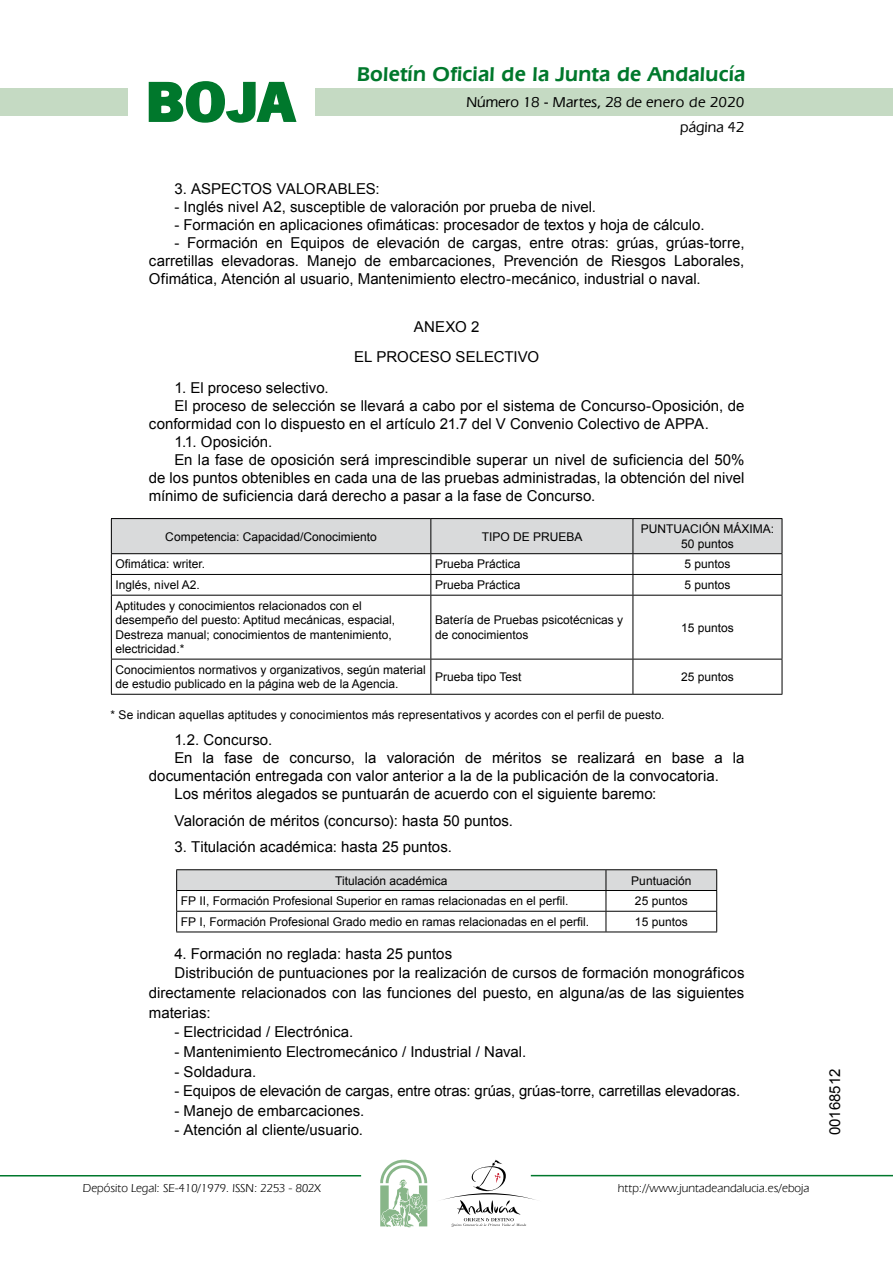
<style>
.page{position:relative;width:893px;height:1263px;background:#fff}
.page>*{position:absolute;margin:0;border:0;box-sizing:border-box;transform-origin:0 0}
.t1{font:700 57.75px "News Got T";color:#00782c;scale:1.14 1}
.t2{font:600 21px "Eras IT Cby BT";letter-spacing:.01em;color:#00782c}
.t3{font:15px/18px "Arial";color:#000;text-align:justify}
.t4{font:500 15px/24.5px "Eras IT Cby BT";color:#000;text-align:right}
.t5{font:12px/14.4px "Arial";color:#000}
.t6{font:12px "Eras IT Cby BT";color:#000}
</style>
<div class="page">
<div style="left:315px;top:88px;width:577px;height:28px;background:#c5dac3"></div>
<div style="left:0;top:88px;width:128px;height:28px;background:#c5dac3"></div>
<hr style="left:0;top:1175px;width:361px;height:2px;background:#00782c">
<hr style="left:531px;top:1175px;width:361px;height:1px;background:#00782c">
<svg style="left:148px;top:81px;width:149px;height:42px"></svg>
<svg style="left:380px;top:1159px;width:47px;height:68px"></svg>
<svg style="left:442px;top:1160px;width:100px;height:67px"></svg>
<hr style="left:111px;top:518px;width:320px;height:1px;background:#000">
<hr style="left:431px;top:518px;width:202px;height:1px;background:#000">
<hr style="left:633px;top:518px;width:149px;height:1px;background:#000">
<svg style="left:111px;top:519px;width:671px;height:76px"></svg>
<hr style="left:111px;top:595px;width:320px;height:1px;background:#000">
<hr style="left:111px;top:596px;width:1px;height:63px;background:#000">
<hr style="left:431px;top:595px;width:202px;height:1px;background:#000">
<hr style="left:430px;top:596px;width:1px;height:63px;background:#000">
<hr style="left:633px;top:595px;width:149px;height:1px;background:#000">
<hr style="left:632px;top:596px;width:1px;height:63px;background:#000">
<hr style="left:781px;top:596px;width:1px;height:63px;background:#000">
<hr style="left:111px;top:659px;width:320px;height:1px;background:#000">
<hr style="left:111px;top:659px;width:1px;height:35px;background:#000">
<hr style="left:431px;top:659px;width:202px;height:1px;background:#000">
<hr style="left:430px;top:659px;width:1px;height:35px;background:#000">
<hr style="left:633px;top:659px;width:149px;height:1px;background:#000">
<hr style="left:632px;top:659px;width:1px;height:35px;background:#000">
<hr style="left:781px;top:659px;width:1px;height:35px;background:#000">
<hr style="left:111px;top:694px;width:320px;height:1px;background:#000">
<hr style="left:431px;top:694px;width:202px;height:1px;background:#000">
<hr style="left:633px;top:694px;width:149px;height:1px;background:#000">
<hr style="left:176px;top:869px;width:430px;height:1px;background:#000">
<hr style="left:606px;top:869px;width:111px;height:1px;background:#000">
<svg style="left:176px;top:870px;width:541px;height:62px"></svg>
<hr style="left:176px;top:932px;width:430px;height:1px;background:#000">
<hr style="left:606px;top:932px;width:111px;height:1px;background:#000">
<h1 class="t1" style="left:145px;top:68px;width:133px">BOJA</h1>
<h2 class="t2" style="left:357px;top:62px;width:390px">Boletín Oficial de la Junta de Andalucía</h2>
<p class="t4" style="left:466px;top:90px;width:279px">Número 18 - Martes, 28 de enero de 2020 página 42</p>
<p class="t3" style="left:174px;top:180px;width:207px">3. ASPECTOS VALORABLES:</p>
<p class="t3" style="left:174px;top:198px;width:423px">- Inglés nivel A2, susceptible de valoración por prueba de nivel.</p>
<p class="t3" style="left:174px;top:216px;width:531px">- Formación en aplicaciones ofimáticas: procesador de textos y hoja de cálculo.</p>
<p class="t3" style="left:149px;top:234px;width:597px;text-indent:26px">- Formación en Equipos de elevación de cargas, entre otras: grúas, grúas-torre, carretillas elevadoras. Manejo de embarcaciones, Prevención de Riesgos Laborales, Ofimática, Atención al usuario, Mantenimiento electro-mecánico, industrial o naval.</p>
<p class="t3" style="left:354px;top:311px;width:187px;line-height:30.8px;text-align:center">ANEXO 2<br>EL PROCESO SELECTIVO</p>
<p class="t3" style="left:174px;top:379px;width:156px">1. El proceso selectivo.</p>
<p class="t3" style="left:174px;top:397px;width:571px">El proceso de selección se llevará a cabo por el sistema de Concurso-Oposición, de</p>
<p class="t3" style="left:149px;top:415px;width:561px">conformidad con lo dispuesto en el artículo 21.7 del V Convenio Colectivo de APPA.</p>
<p class="t3" style="left:174px;top:433px;width:99px">1.1. Oposición.</p>
<p class="t3" style="left:174px;top:451px;width:571px">En la fase de oposición será imprescindible superar un nivel de suficiencia del 50%</p>
<p class="t3" style="left:149px;top:469px;width:597px">de los puntos obtenibles en cada una de las pruebas administradas, la obtención del nivel</p>
<p class="t3" style="left:149px;top:487px;width:448px">mínimo de suficiencia dará derecho a pasar a la fase de Concurso.</p>
<p class="t5" style="left:165px;top:529px;width:213px">Competencia: Capacidad/Conocimiento</p>
<p class="t5" style="left:482px;top:529px;width:102px">TIPO DE PRUEBA</p>
<p class="t5" style="left:640px;top:522px;width:135px;text-align:center">PUNTUACIÓN MÁXIMA:<br>50 puntos</p>
<p class="t5" style="left:116px;top:557px;width:91px">Ofimática: writer.</p>
<p class="t5" style="left:435px;top:557px;width:87px">Prueba Práctica</p>
<p class="t5" style="left:684px;top:557px;width:48px">5 puntos</p>
<p class="t5" style="left:116px;top:578px;width:86px">Inglés, nivel A2.</p>
<p class="t5" style="left:435px;top:578px;width:87px">Prueba Práctica</p>
<p class="t5" style="left:684px;top:578px;width:48px">5 puntos</p>
<p class="t5" style="left:116px;top:599px;width:281px">Aptitudes y conocimientos relacionados con el desempeño del puesto: Aptitud mecánicas, espacial, Destreza manual; conocimientos de mantenimiento, electricidad.*</p>
<p class="t5" style="left:435px;top:613px;width:190px">Batería de Pruebas psicotécnicas y de conocimientos</p>
<p class="t5" style="left:681px;top:620px;width:54px">15 puntos</p>
<p class="t5" style="left:116px;top:663px;width:312px">Conocimientos normativos y organizativos, según material de estudio publicado en la página web de la Agencia.</p>
<p class="t5" style="left:435px;top:670px;width:88px">Prueba tipo Test</p>
<p class="t5" style="left:681px;top:670px;width:54px">25 puntos</p>
<p class="t5" style="left:111px;top:708px;width:555px">* Se indican aquellas aptitudes y conocimientos más representativos y acordes con el perfil de puesto.</p>
<p class="t3" style="left:174px;top:731px;width:99px">1.2. Concurso.</p>
<p class="t3" style="left:174px;top:749px;width:571px">En la fase de concurso, la valoración de méritos se realizará en base a la</p>
<p class="t3" style="left:149px;top:767px;width:571px">documentación entregada con valor anterior a la de la publicación de la convocatoria.</p>
<p class="t3" style="left:174px;top:785px;width:483px">Los méritos alegados se puntuarán de acuerdo con el siguiente baremo:</p>
<p class="t3" style="left:174px;top:812px;width:340px">Valoración de méritos (concurso): hasta 50 puntos.</p>
<p class="t3" style="left:174px;top:838px;width:279px">3. Titulación académica: hasta 25 puntos.</p>
<p class="t5" style="left:335px;top:873px;width:114px">Titulación académica</p>
<p class="t5" style="left:631px;top:873px;width:62px">Puntuación</p>
<p class="t5" style="left:181px;top:894px;width:389px">FP II, Formación Profesional Superior en ramas relacionadas en el perfil.</p>
<p class="t5" style="left:635px;top:894px;width:54px">25 puntos</p>
<p class="t5" style="left:181px;top:915px;width:409px">FP I, Formación Profesional Grado medio en ramas relacionadas en el perfil.</p>
<p class="t5" style="left:635px;top:915px;width:54px">15 puntos</p>
<p class="t3" style="left:174px;top:945px;width:279px">4. Formación no reglada: hasta 25 puntos</p>
<p class="t3" style="left:174px;top:964px;width:571px">Distribución de puntuaciones por la realización de cursos de formación monográficos</p>
<p class="t3" style="left:149px;top:984px;width:597px">directamente relacionados con las funciones del puesto, en alguna/as de las siguientes</p>
<p class="t3" style="left:149px;top:1004px;width:63px">materias:</p>
<p class="t3" style="left:174px;top:1023px;width:180px">- Electricidad / Electrónica.</p>
<p class="t3" style="left:174px;top:1043px;width:353px">- Mantenimiento Electromecánico / Industrial / Naval.</p>
<p class="t3" style="left:174px;top:1062px;width:83px">- Soldadura.</p>
<p class="t3" style="left:174px;top:1082px;width:567px">- Equipos de elevación de cargas, entre otras: grúas, grúas-torre, carretillas elevadoras.</p>
<p class="t3" style="left:174px;top:1102px;width:191px">- Manejo de embarcaciones.</p>
<p class="t3" style="left:174px;top:1121px;width:190px">- Atención al cliente/usuario.</p>
<p class="t6" style="left:83px;top:1181px;width:239px">Depósito Legal: SE-410/1979. ISSN: 2253 - 802X</p>
<p class="t6" style="left:618px;top:1181px;width:193px">http://www.juntadeandalucia.es/eboja</p>
<p class="t3" style="left:826px;top:1135px;width:68px;rotate:-90deg">00168512</p>
</div>
